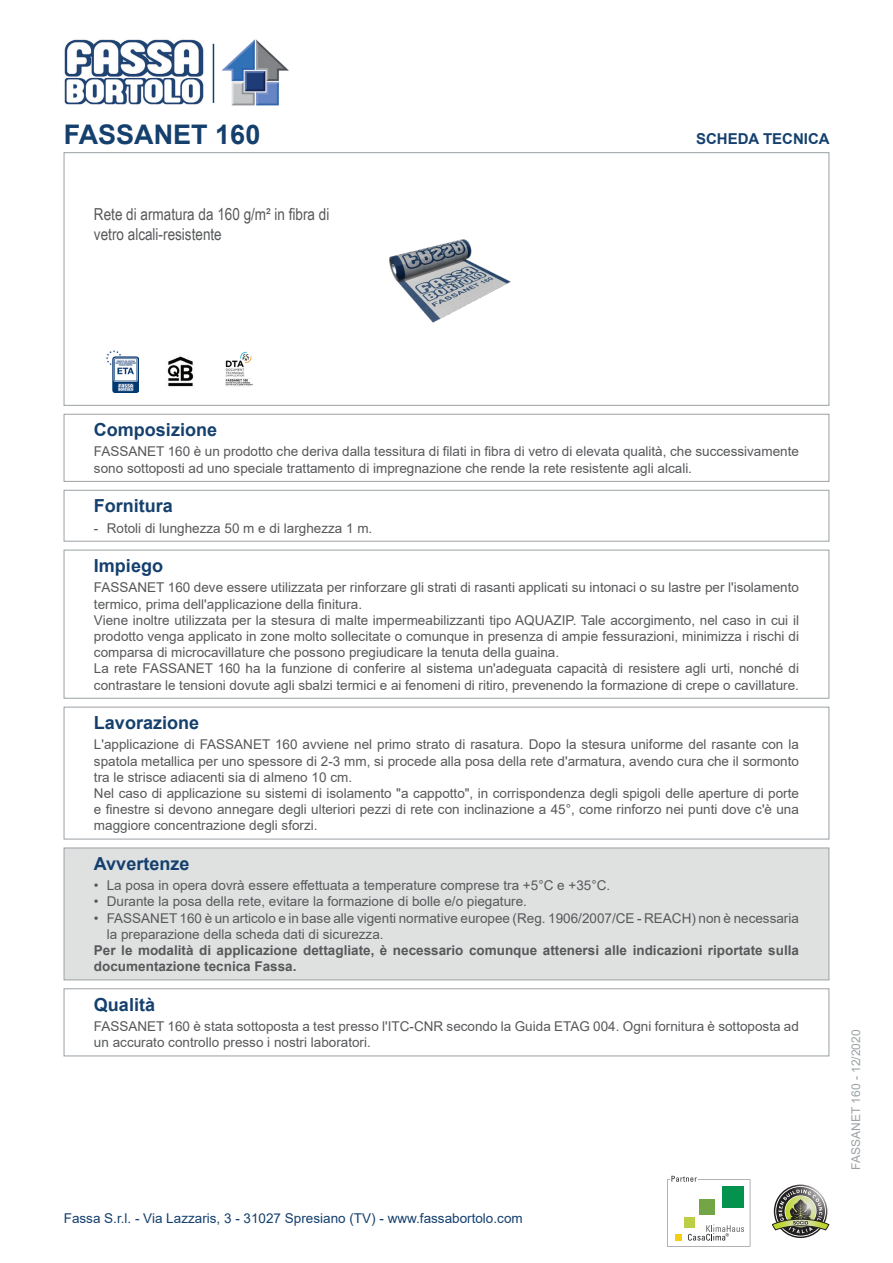
<style>
.page{position:relative;width:893px;height:1263px;background:#fff}
.page>*{position:absolute;margin:0;border:0;box-sizing:border-box;transform-origin:0 0}
.Sottotitolo{font:700 27px "Arial";color:#15406e}
.Titolo{font:700 18px "Arial";color:#15406e}
.Descrizione{font:16.5px/19.8px "Arial Narrow";color:#57585a}
.Scheda_Tecnica{font:700 15px "Arial";color:#15406e}
.Impiego{font:13.5px/16.2px "Arial";color:#57585a}
.Lavorazione{font:13.5px/16.2px "Arial";color:#57585a;text-align:justify}
.Composizione{font:13.5px/16.2px "Arial";color:#57585a}
.Qualita{font:13.5px/16.2px "Arial";color:#57585a}
.Note{font:700 13.5px/16.2px "Arial";color:#57585a}
.t1{font:13.5px "Arial";color:#15406e}
.t2{font:12px "Arial";color:#9ba1a4}
</style>
<div class="page">
<svg style="left:667px;top:1176px;width:83px;height:71px"></svg>
<svg style="left:772px;top:1186px;width:57px;height:50px"></svg>
<img style="left:64px;top:39px;width:140px;height:66px">
<hr style="left:213px;top:44px;width:1px;height:59px;background:#15406e">
<img style="left:221px;top:39px;width:68px;height:67px">
<img style="left:106px;top:350px;width:33px;height:42px">
<img style="left:167px;top:356px;width:27px;height:31px">
<img style="left:225px;top:351px;width:28px;height:35px">
<img style="left:389px;top:239px;width:122px;height:84px">
<div style="left:64px;top:152px;width:765px;height:253px;border:1px solid #9ba1a4"></div>
<div style="left:64px;top:414px;width:765px;height:68px;border:1px solid #9ba1a4"></div>
<div style="left:64px;top:490px;width:765px;height:51px;border:1px solid #9ba1a4"></div>
<div style="left:64px;top:550px;width:765px;height:148px;border:1px solid #9ba1a4"></div>
<div style="left:64px;top:707px;width:765px;height:132px;border:1px solid #9ba1a4"></div>
<div style="left:64px;top:848px;width:765px;height:132px;background:#dfe1e1"></div>
<div style="left:64px;top:848px;width:765px;height:132px;border:1px solid #9ba1a4"></div>
<div style="left:64px;top:988px;width:765px;height:68px;border:1px solid #9ba1a4"></div>
<p class="Sottotitolo" style="left:64px;top:115px;width:198px">FASSANET 160</p>
<p class="Scheda_Tecnica" style="left:696px;top:128px;width:135px">SCHEDA TECNICA</p>
<p class="Descrizione" style="left:94px;top:204px;width:237px">Rete di armatura da 160 g/m² in fibra di vetro alcali-resistente</p>
<p class="Titolo" style="left:94px;top:417px;width:125px">Composizione</p>
<p class="Composizione" style="left:94px;top:444px;width:706px">FASSANET 160 è un prodotto che deriva dalla tessitura di filati in fibra di vetro di elevata qualità, che successivamente sono sottoposti ad uno speciale trattamento di impregnazione che rende la rete resistente agli alcali.</p>
<p class="Titolo" style="left:94px;top:493px;width:81px">Fornitura</p>
<p class="Impiego" style="left:94px;top:520px;width:280px">- Rotoli di lunghezza 50 m e di larghezza 1 m.</p>
<p class="Titolo" style="left:94px;top:553px;width:71px">Impiego</p>
<p class="Impiego" style="left:94px;top:579px;width:706px">FASSANET 160 deve essere utilizzata per rinforzare gli strati di rasanti applicati su intonaci o su lastre per l'isolamento termico, prima dell'applicazione della finitura.</p>
<p class="Impiego" style="left:94px;top:612px;width:706px;text-align:justify">Viene inoltre utilizzata per la stesura di malte impermeabilizzanti tipo AQUAZIP. Tale accorgimento, nel caso in cui il prodotto venga applicato in zone molto sollecitate o comunque in presenza di ampie fessurazioni, minimizza i rischi di comparsa di microcavillature che possono pregiudicare la tenuta della guaina.</p>
<p class="Impiego" style="left:94px;top:660px;width:706px">La rete FASSANET 160 ha la funzione di conferire al sistema un'adeguata capacità di resistere agli urti, nonché di contrastare le tensioni dovute agli sbalzi termici e ai fenomeni di ritiro, prevenendo la formazione di crepe o cavillature.</p>
<p class="Titolo" style="left:94px;top:710px;width:107px">Lavorazione</p>
<p class="Lavorazione" style="left:94px;top:736px;width:706px">L'applicazione di FASSANET 160 avviene nel primo strato di rasatura. Dopo la stesura uniforme del rasante con la spatola metallica per uno spessore di 2-3 mm, si procede alla posa della rete d'armatura, avendo cura che il sormonto tra le strisce adiacenti sia di almeno 10 cm.</p>
<p class="Lavorazione" style="left:94px;top:785px;width:706px">Nel caso di applicazione su sistemi di isolamento "a cappotto", in corrispondenza degli spigoli delle aperture di porte e finestre si devono annegare degli ulteriori pezzi di rete con inclinazione a 45°, come rinforzo nei punti dove c'è una maggiore concentrazione degli sforzi.</p>
<p class="Titolo" style="left:94px;top:851px;width:97px">Avvertenze</p>
<p class="Impiego" style="left:94px;top:877px;width:518px">• La posa in opera dovrà essere effettuata a temperature comprese tra +5°C e +35°C.</p>
<p class="Impiego" style="left:94px;top:893px;width:434px">• Durante la posa della rete, evitare la formazione di bolle e/o piegature.</p>
<p class="Impiego" style="left:107px;top:910px;width:694px;text-indent:-13px">• FASSANET 160 è un articolo e in base alle vigenti normative europee (Reg. 1906/2007/CE - REACH) non è necessaria la preparazione della scheda dati di sicurezza.</p>
<p class="Note" style="left:94px;top:942px;width:706px">Per le modalità di applicazione dettagliate, è necessario comunque attenersi alle indicazioni riportate sulla documentazione tecnica Fassa.</p>
<p class="Titolo" style="left:94px;top:991px;width:63px">Qualità</p>
<p class="Qualita" style="left:94px;top:1018px;width:706px">FASSANET 160 è stata sottoposta a test presso l'ITC-CNR secondo la Guida ETAG 004. Ogni fornitura è sottoposta ad un accurato controllo presso i nostri laboratori.</p>
<p class="t1" style="left:64px;top:1208px;width:460px">Fassa S.r.l. - Via Lazzaris, 3 - 31027 Spresiano (TV) - www.fassabortolo.com</p>
<p class="t2" style="left:848px;top:1170px;width:141px;rotate:-90deg">FASSANET 160 - 12/2020</p>
</div>
